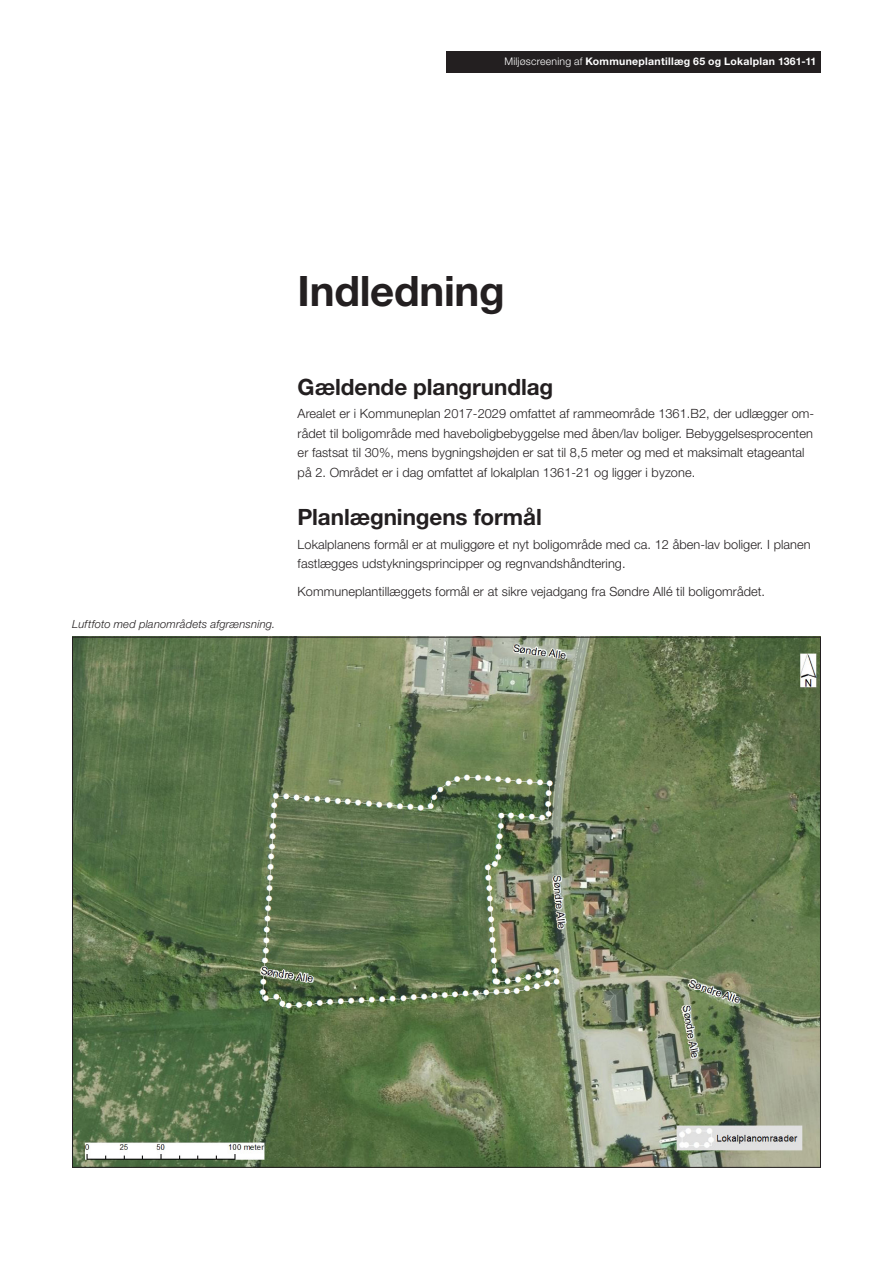
<style>
.page{position:relative;width:893px;height:1263px;background:#fff}
.page>*{position:absolute;margin:0;border:0;box-sizing:border-box;transform-origin:0 0}
.Overskrift_1{font:700 42px "Helvetica Neue LT Std";letter-spacing:-.005em;color:#231f20}
.Overskrift_2{font:700 22.5px "Helvetica Neue LT Std";letter-spacing:-.005em;color:#231f20}
.Brødtekst{font:300 12.75px/19.5px "Helvetica Neue LT Std";letter-spacing:.005em;color:#231f20}
.Billedtekst{font:italic 300 11.25px "Helvetica Neue LT Std";letter-spacing:.015em;color:#231f20}
.t1{font:700 10.5px "Helvetica Neue LT Std";letter-spacing:.025em;color:#fff}
.s1{font-weight:300}
</style>
<div class="page">
<div style="left:446px;top:51px;width:375px;height:21px;background:#231f20"></div>
<img style="left:74px;top:639px;width:745px;height:526px">
<p class="t1" style="left:504px;top:55px;width:313px"><span class="s1">Miljøscreening af</span> Kommuneplantillæg 65 og Lokalplan 1361-11</p>
<p class="Overskrift_1" style="left:298px;top:265px;width:209px">Indledning</p>
<p class="Billedtekst" style="left:72px;top:618px;width:204px">Luftfoto med planområdets afgrænsning.</p>
<p class="Overskrift_2" style="left:298px;top:373px;width:257px">Gældende plangrundlag</p>
<p class="Brødtekst" style="left:298px;top:404px;width:518px">Arealet er i Kommuneplan 2017-2029 omfattet af rammeområde 1361.B2, der udlægger om&shy;rådet til boligområde med haveboligbebyggelse med åben/lav boliger. Bebyggelsesprocenten er fastsat til 30%, mens bygningshøjden er sat til 8,5 meter og med et maksimalt etageantal på 2. Området er i dag omfattet af lokalplan 1361-21 og ligger i byzone.</p>
<p class="Overskrift_2" style="left:298px;top:503px;width:246px">Planlægningens formål</p>
<p class="Brødtekst" style="left:298px;top:534px;width:514px">Lokalplanens formål er at muliggøre et nyt boligområde med ca. 12 åben-lav boliger. I planen fastlægges udstykningsprincipper og regnvandshåndtering.</p>
<p class="Brødtekst" style="left:298px;top:582px;width:469px">Kommuneplantillæggets formål er at sikre vejadgang fra Søndre Allé til boligområdet.</p>
</div>
